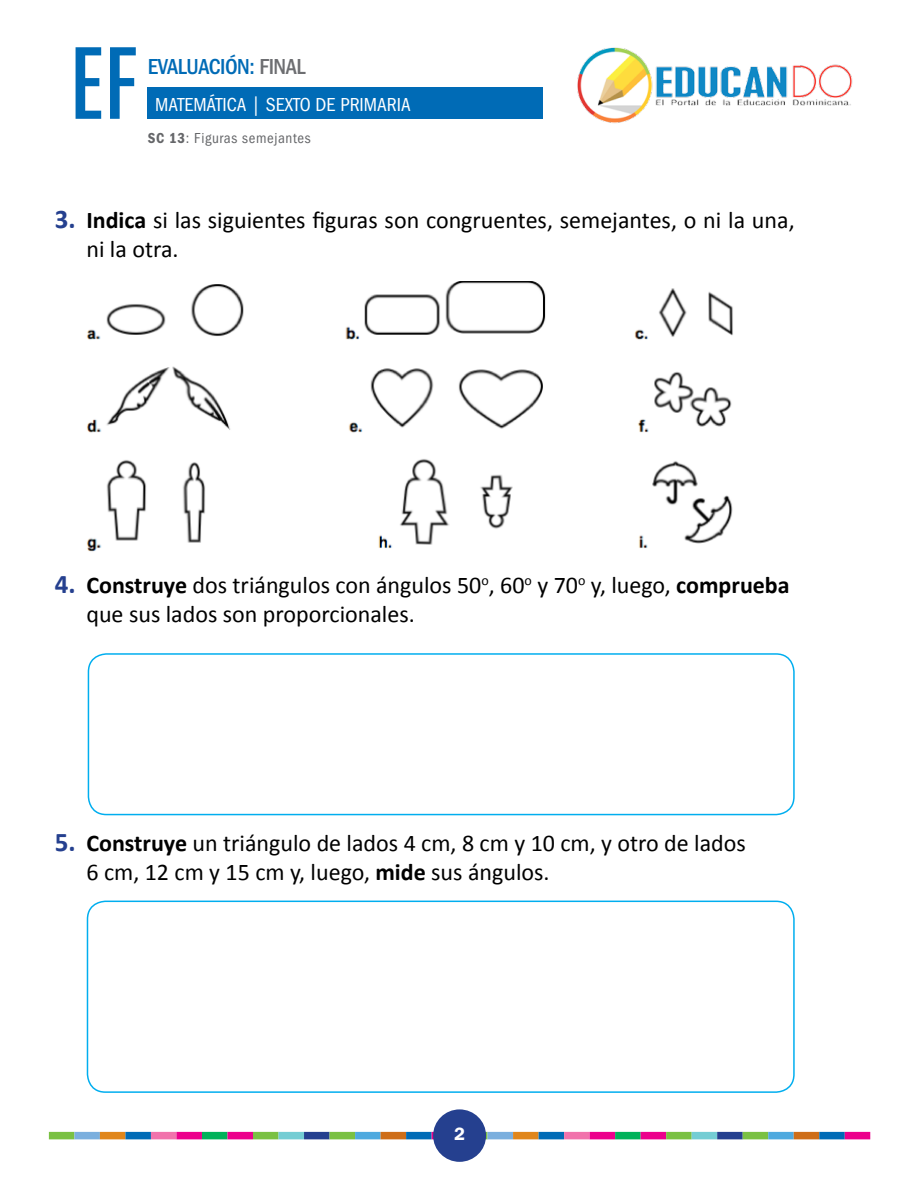
<style>
.page{position:relative;width:918px;height:1188px;background:#fff}
.page>*{position:absolute;margin:0;border:0;box-sizing:border-box;transform-origin:0 0}
.t1{font:500 condensed 94.95px "Futura";color:#006bb6}
.t2{font:24px/28.8px "Calibri";color:#000}
.t3{font:500 condensed 22.5px "ITC Franklin Gothic Std";letter-spacing:-.02em;color:#006bb6}
.t4{font:condensed 19.5px "ITC Franklin Gothic Std";color:#fff}
.t5{font:600 18px "ITC Franklin Gothic Std";color:#fff}
.t6{font:condensed 15px "ITC Franklin Gothic Std";letter-spacing:.04em;color:#656669}
.s1{color:#6d6e71}
.s2{font-family:"ITC Franklin Gothic Std Dm Cd";font-stretch:normal}
.s3{font-weight:700;font-size:27px;color:#25408f}
.s4{font-weight:700}
</style>
<div class="page">
<div style="left:49px;top:1132px;width:25px;height:7px;background:#7ac143"></div>
<div style="left:74px;top:1132px;width:26px;height:7px;background:#7bafde"></div>
<div style="left:100px;top:1132px;width:25px;height:7px;background:#e0861b"></div>
<div style="left:125px;top:1132px;width:26px;height:7px;background:#006bb6"></div>
<div style="left:151px;top:1132px;width:25px;height:7px;background:#f173ac"></div>
<div style="left:176px;top:1132px;width:26px;height:7px;background:#ec008c"></div>
<div style="left:202px;top:1132px;width:25px;height:7px;background:#00b25a"></div>
<div style="left:227px;top:1132px;width:26px;height:7px;background:#ec008c"></div>
<div style="left:253px;top:1132px;width:26px;height:7px;background:#7ac143"></div>
<div style="left:279px;top:1132px;width:25px;height:7px;background:#74cdd4"></div>
<div style="left:304px;top:1132px;width:26px;height:7px;background:#25408f"></div>
<div style="left:330px;top:1132px;width:25px;height:7px;background:#7ac143"></div>
<div style="left:355px;top:1132px;width:26px;height:7px;background:#4faadf"></div>
<div style="left:381px;top:1132px;width:25px;height:7px;background:#ce6e19"></div>
<div style="left:406px;top:1132px;width:26px;height:7px;background:#006bb6"></div>
<div style="left:432px;top:1132px;width:25px;height:7px;background:#ec008c"></div>
<div style="left:462px;top:1132px;width:26px;height:7px;background:#7ac143"></div>
<div style="left:488px;top:1132px;width:25px;height:7px;background:#7bafde"></div>
<div style="left:513px;top:1132px;width:26px;height:7px;background:#e0861b"></div>
<div style="left:539px;top:1132px;width:25px;height:7px;background:#006bb6"></div>
<div style="left:564px;top:1132px;width:26px;height:7px;background:#f173ac"></div>
<div style="left:590px;top:1132px;width:25px;height:7px;background:#ec008c"></div>
<div style="left:615px;top:1132px;width:26px;height:7px;background:#00b25a"></div>
<div style="left:641px;top:1132px;width:25px;height:7px;background:#ec008c"></div>
<div style="left:666px;top:1132px;width:26px;height:7px;background:#7ac143"></div>
<div style="left:692px;top:1132px;width:25px;height:7px;background:#74cdd4"></div>
<div style="left:717px;top:1132px;width:26px;height:7px;background:#25408f"></div>
<div style="left:743px;top:1132px;width:25px;height:7px;background:#7ac143"></div>
<div style="left:768px;top:1132px;width:26px;height:7px;background:#4faadf"></div>
<div style="left:794px;top:1132px;width:25px;height:7px;background:#ce6e19"></div>
<div style="left:819px;top:1132px;width:26px;height:7px;background:#006bb6"></div>
<div style="left:845px;top:1132px;width:25px;height:7px;background:#ec008c"></div>
<div style="left:433px;top:1109px;width:53px;height:53px;background:#25408f;border-radius:50%"></div>
<div style="left:87px;top:901px;width:708px;height:192px;border:2px solid #00aeef;border-radius:18px"></div>
<div style="left:88px;top:653px;width:707px;height:162px;border:2px solid #00aeef;border-radius:18px"></div>
<img style="left:87px;top:282px;width:646px;height:270px">
<div style="left:148px;top:87px;width:395px;height:31px;background:#006bb6"></div>
<img style="left:577px;top:47px;width:276px;height:76px">
<h1 class="t1" style="left:70px;top:23px;width:69px">EF</h1>
<p class="t3" style="left:148px;top:54px;width:159px">EVALUACIÓN: <span class="s1">FINAL</span></p>
<p class="t4" style="left:155px;top:94px;width:257px">MATEMÁTICA | SEXTO DE PRIMARIA</p>
<p class="t6" style="left:148px;top:130px;width:164px"><span class="s2">SC 13</span>: FIGURAS SEMEJANTES</p>
<p class="t2" style="left:86px;top:204px;width:710px;text-indent:-32px"><span class="s3">3.</span> <span class="s4">Indica</span> si las siguientes figuras son congruentes, semejantes, o ni la una, ni la otra.</p>
<p class="t2" style="left:86px;top:569px;width:705px;text-indent:-32px"><span class="s3">4.</span> <span class="s4">Construye</span> dos triángulos con ángulos 50<sup>o</sup>, 60<sup>o</sup> y 70<sup>o</sup> y, luego, <span class="s4">comprueba </span>que sus lados son proporcionales.</p>
<p class="t2" style="left:86px;top:827px;width:661px;text-indent:-32px"><span class="s3">5.</span> <span class="s4">Construye</span> un triángulo de lados 4 cm, 8 cm y 10 cm, y otro de lados<br>6 cm, 12 cm y 15 cm y, luego, <span class="s4">mide</span> sus ángulos.</p>
<p class="t5" style="left:454px;top:1123px;width:12px">2</p>
</div>
